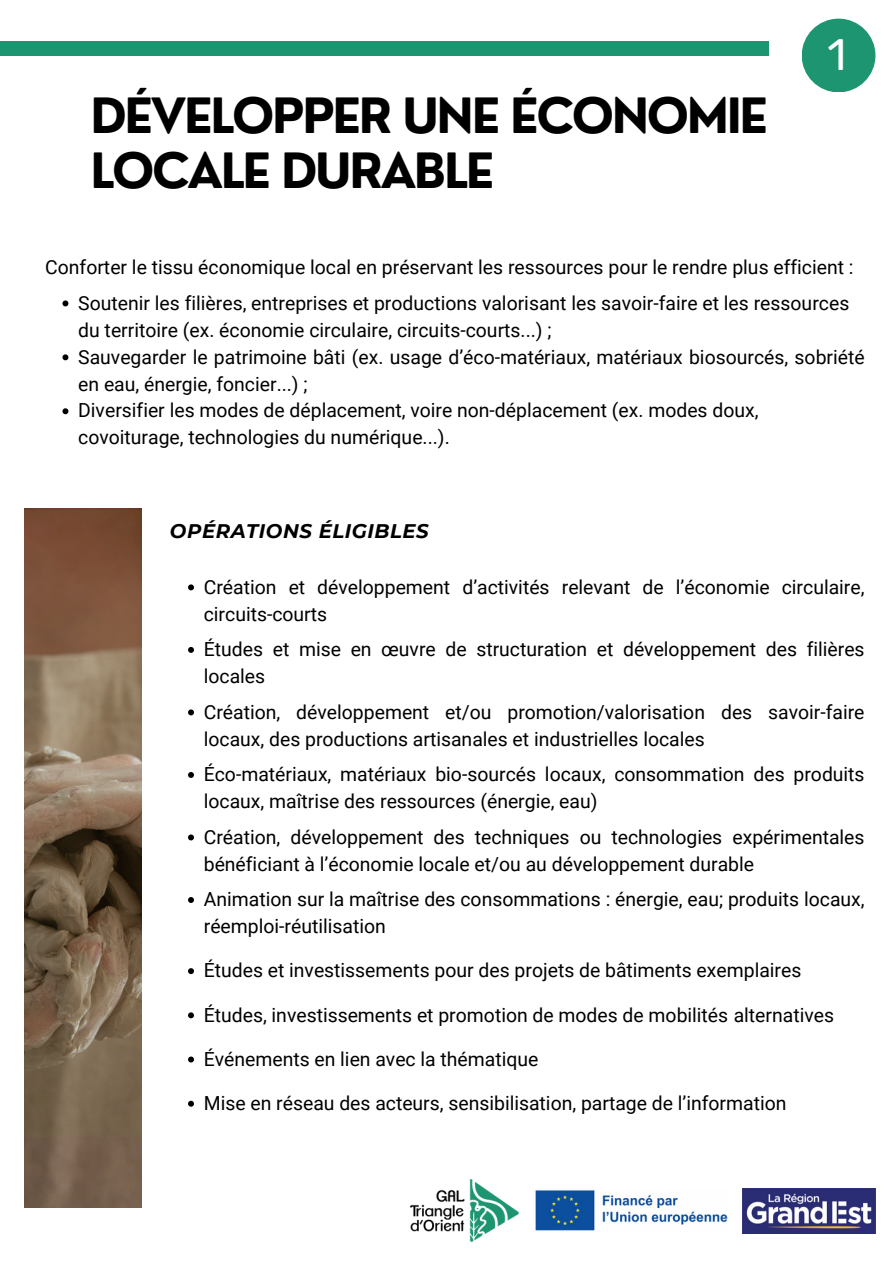
<style>
.page{position:relative;width:894px;height:1264px;background:#fff}
.page>*{position:absolute;margin:0;border:0;box-sizing:border-box;transform-origin:0 0}
.t1{font:700 47.4px/54.9px "Nourd";letter-spacing:-.05em;color:#000}
.t2{font:44.1px "Rubik";color:#fff}
.t3{font:italic 700 19.65px "Montserrat";letter-spacing:.025em;color:#000}
.t4{font:19.35px/27px "Roboto";color:#000}
</style>
<div class="page">
<div style="left:0;top:41px;width:768px;height:14px;background:#1c9570"></div>
<div style="left:801px;top:19px;width:74px;height:73px;background:#1c9570;border-radius:50%"></div>
<img style="left:24px;top:508px;width:117px;height:699px">
<svg style="left:24px;top:510px;width:117px;height:626px;background:#7c634c"></svg>
<svg style="left:188px;top:584px;width:6px;height:6px"></svg>
<svg style="left:188px;top:647px;width:6px;height:6px"></svg>
<svg style="left:188px;top:709px;width:6px;height:6px"></svg>
<svg style="left:188px;top:772px;width:6px;height:6px"></svg>
<svg style="left:188px;top:834px;width:6px;height:6px"></svg>
<svg style="left:188px;top:897px;width:6px;height:6px"></svg>
<svg style="left:188px;top:968px;width:6px;height:6px"></svg>
<svg style="left:188px;top:1012px;width:6px;height:6px"></svg>
<svg style="left:188px;top:1056px;width:6px;height:6px"></svg>
<svg style="left:188px;top:1100px;width:6px;height:6px"></svg>
<svg style="left:62px;top:300px;width:6px;height:6px"></svg>
<svg style="left:62px;top:354px;width:6px;height:6px"></svg>
<svg style="left:62px;top:408px;width:6px;height:6px"></svg>
<img style="left:411px;top:1179px;width:108px;height:62px">
<img style="left:742px;top:1188px;width:133px;height:45px">
<img style="left:535px;top:1190px;width:192px;height:41px">
<p class="t1" style="left:90px;top:88px;width:679px">DÉVELOPPER UNE ÉCONOMIE<br>LOCALE DURABLE</p>
<p class="t2" style="left:827px;top:29px;width:20px">1</p>
<p class="t4" style="left:45px;top:254px;width:809px">Conforter le tissu économique local en préservant les ressources pour le rendre plus efficient :</p>
<p class="t4" style="left:78px;top:289px;width:772px">Soutenir les filières, entreprises et productions valorisant les savoir-faire et les ressources du territoire (ex. économie circulaire, circuits-courts...) ;</p>
<p class="t4" style="left:78px;top:343px;width:787px">Sauvegarder le patrimoine bâti (ex. usage d’éco-matériaux, matériaux biosourcés, sobriété en eau, énergie, foncier...) ;</p>
<p class="t4" style="left:78px;top:397px;width:681px">Diversifier les modes de déplacement, voire non-déplacement (ex. modes doux, covoiturage, technologies du numérique...).</p>
<p class="t3" style="left:170px;top:518px;width:260px">OPÉRATIONS ÉLIGIBLES</p>
<p class="t4" style="left:204px;top:573px;width:662px">Création et développement d’activités relevant de l’économie circulaire, circuits-courts</p>
<p class="t4" style="left:204px;top:636px;width:662px">Études et mise en œuvre de structuration et développement des filières locales</p>
<p class="t4" style="left:204px;top:698px;width:662px">Création, développement et/ou promotion/valorisation des savoir-faire locaux, des productions artisanales et industrielles locales</p>
<p class="t4" style="left:204px;top:761px;width:662px">Éco-matériaux, matériaux bio-sourcés locaux, consommation des produits locaux, maîtrise des ressources (énergie, eau)</p>
<p class="t4" style="left:204px;top:823px;width:662px">Création, développement des techniques ou technologies expérimentales bénéficiant à l’économie locale et/ou au développement durable</p>
<p class="t4" style="left:204px;top:886px;width:662px">Animation sur la maîtrise des consommations : énergie, eau; produits locaux, réemploi-réutilisation</p>
<h2 class="t4" style="left:204px;top:957px;width:599px">Études et investissements pour des projets de bâtiments exemplaires</h2>
<p class="t4" style="left:204px;top:1001px;width:631px">Études, investissements et promotion de modes de mobilités alternatives</p>
<p class="t4" style="left:204px;top:1045px;width:336px">Événements en lien avec la thématique</p>
<p class="t4" style="left:204px;top:1089px;width:584px">Mise en réseau des acteurs, sensibilisation, partage de l’information</p>
</div>
